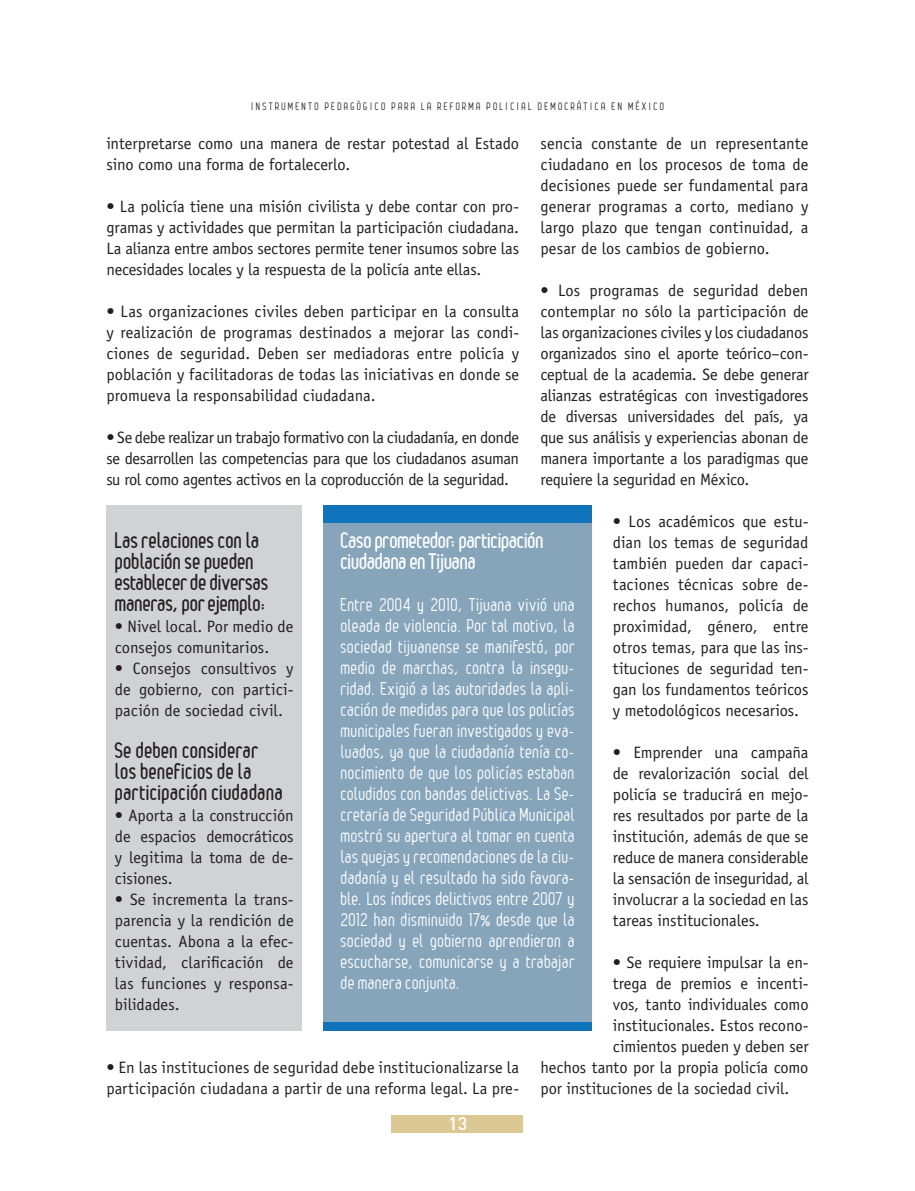
<style>
.page{position:relative;width:915px;height:1191px;background:#fff}
.page>*{position:absolute;margin:0;border:0;box-sizing:border-box;transform-origin:0 0}
.SUB_TITULO_1{font:700 21px/21px "Leger";letter-spacing:.025em;color:#231f20}
.SUB_TITULO_2{font:700 21px/21px "Leger";color:#fff}
.RECUADRO{font:18px/21px "Leger";letter-spacing:.025em;color:#fff;text-align:justify}
.t1{font:500 18px "DIN";color:#fff}
.CUERPO_DE_TEXTO{font:16.5px/21px "Officina Sans";letter-spacing:-.005em;color:#231f20;text-align:justify}
.DESTACADO{font:16.5px/21px "Officina Sans";color:#231f20;text-align:justify}
.t2{font:10.5px "Leger";letter-spacing:.22em;color:#231f20}
</style>
<div class="page">
<div style="left:391px;top:1115px;width:132px;height:17px;background:#dbc893"></div>
<div style="left:106px;top:506px;width:196px;height:525px;background:#d1d2d4"></div>
<div style="left:323px;top:506px;width:268px;height:525px;background:#86a5bb"></div>
<div style="left:323px;top:506px;width:268px;height:17px;background:#1074bc"></div>
<div style="left:323px;top:1022px;width:268px;height:9px;background:#1074bc"></div>
<p class="t2" style="left:251px;top:100px;width:414px">INSTRUMENTO PEDAGÓGICO PARA LA REFORMA POLICIAL DEMOCRÁTICA EN MÉXICO</p>
<p class="CUERPO_DE_TEXTO" style="left:106px;top:133px;width:414px">interpretarse como una manera de restar potestad al Estado sino como una forma de fortalecerlo.</p>
<p class="CUERPO_DE_TEXTO" style="left:106px;top:196px;width:414px">• La policía tiene una misión civilista y debe contar con pro&shy;gramas y actividades que permitan la participación ciudadana.<br>La alianza entre ambos sectores permite tener insumos sobre las necesidades locales y la respuesta de la policía ante ellas.</p>
<p class="CUERPO_DE_TEXTO" style="left:106px;top:301px;width:414px">• Las organizaciones civiles deben participar en la consulta y realización de programas destinados a mejorar las condi&shy;ciones de seguridad. Deben ser mediadoras entre policía y población y facilitadoras de todas las iniciativas en donde se promueva la responsabilidad ciudadana.</p>
<p class="CUERPO_DE_TEXTO" style="left:106px;top:427px;width:414px">• Se debe realizar un trabajo formativo con la ciudadanía, en donde se desarrollen las competencias para que los ciudadanos asuman su rol como agentes activos en la coproducción de la seguridad.</p>
<p class="CUERPO_DE_TEXTO" style="left:540px;top:133px;width:269px">sencia constante de un representante ciudadano en los procesos de toma de decisiones puede ser fundamental para generar programas a corto, mediano y largo plazo que tengan continuidad, a pesar de los cambios de gobierno.</p>
<p class="CUERPO_DE_TEXTO" style="left:540px;top:280px;width:269px">• Los programas de seguridad deben contemplar no sólo la participación de las organizaciones civiles y los ciudadanos organizados sino el aporte teórico–con&shy;ceptual de la academia. Se debe generar alianzas estratégicas con investigadores de diversas universidades del país, ya que sus análisis y experiencias abonan de manera importante a los paradigmas que requiere la seguridad en México.</p>
<p class="CUERPO_DE_TEXTO" style="left:612px;top:511px;width:197px">• Los académicos que estu&shy;dian los temas de seguridad también pueden dar capaci&shy;taciones técnicas sobre de&shy;rechos humanos, policía de proximidad, género, entre otros temas, para que las ins&shy;tituciones de seguridad ten&shy;gan los fundamentos teóricos y metodológicos necesarios.</p>
<p class="CUERPO_DE_TEXTO" style="left:612px;top:742px;width:197px">• Emprender una campaña de revalorización social del policía se traducirá en mejo&shy;res resultados por parte de la institución, además de que se reduce de manera considerable la sensación de inseguridad, al involucrar a la sociedad en las tareas institucionales.</p>
<p class="CUERPO_DE_TEXTO" style="left:612px;top:952px;width:197px">• Se requiere impulsar la en-</p>
<p class="CUERPO_DE_TEXTO" style="left:612px;top:973px;width:197px">trega de premios e incenti-</p>
<p class="CUERPO_DE_TEXTO" style="left:612px;top:994px;width:197px">vos, tanto individuales como</p>
<p class="CUERPO_DE_TEXTO" style="left:612px;top:1015px;width:197px">institucionales. Estos recono-</p>
<p class="CUERPO_DE_TEXTO" style="left:612px;top:1036px;width:197px">cimientos pueden y deben ser</p>
<p class="CUERPO_DE_TEXTO" style="left:540px;top:1057px;width:269px">hechos tanto por la propia policía como</p>
<p class="CUERPO_DE_TEXTO" style="left:540px;top:1078px;width:250px">por instituciones de la sociedad civil.</p>
<p class="SUB_TITULO_2" style="left:340px;top:529px;width:204px">Caso prometedor: participación ciudadana en Tijuana</p>
<p class="RECUADRO" style="left:340px;top:594px;width:235px">Entre 2004 y 2010, Tijuana vivió una oleada de violencia. Por tal motivo, la sociedad tijuanense se manifestó, por medio de marchas, contra la insegu&shy;ridad. Exigió a las autoridades la apli&shy;cación de medidas para que los policías municipales fueran investigados y eva&shy;luados, ya que la ciudadanía tenía co&shy;nocimiento de que los policías estaban coludidos con bandas delictivas. La Se&shy;cretaría de Seguridad Pública Municipal mostró su apertura al tomar en cuenta las quejas y recomendaciones de la ciu&shy;dadanía y el resultado ha sido favora&shy;ble. Los índices delictivos entre 2007 y 2012 han disminuido 17% desde que la sociedad y el gobierno aprendieron a escucharse, comunicarse y a trabajar de manera conjunta.</p>
<p class="SUB_TITULO_1" style="left:115px;top:529px;width:154px">Las relaciones con la población se pueden establecer de diversas maneras, por ejemplo:</p>
<p class="DESTACADO" style="left:115px;top:616px;width:180px">• Nivel local. Por medio de consejos comunitarios.</p>
<p class="DESTACADO" style="left:115px;top:658px;width:180px">• Consejos consultivos y de gobierno, con partici&shy;pación de sociedad civil.</p>
<p class="SUB_TITULO_1" style="left:115px;top:739px;width:169px">Se deben considerar los beneficios de la participación ciudadana</p>
<p class="DESTACADO" style="left:115px;top:805px;width:180px">• Aporta a la construcción de espacios democráticos y legitima la toma de de&shy;cisiones.</p>
<p class="DESTACADO" style="left:115px;top:889px;width:180px">• Se incrementa la trans&shy;parencia y la rendición de cuentas. Abona a la efec&shy;tividad, clarificación de las funciones y responsa&shy;bilidades.</p>
<p class="CUERPO_DE_TEXTO" style="left:106px;top:1057px;width:414px">• En las instituciones de seguridad debe institucionalizarse la participación ciudadana a partir de una reforma legal. La pre-</p>
<p class="t1" style="left:448px;top:1112px;width:21px">13</p>
</div>
